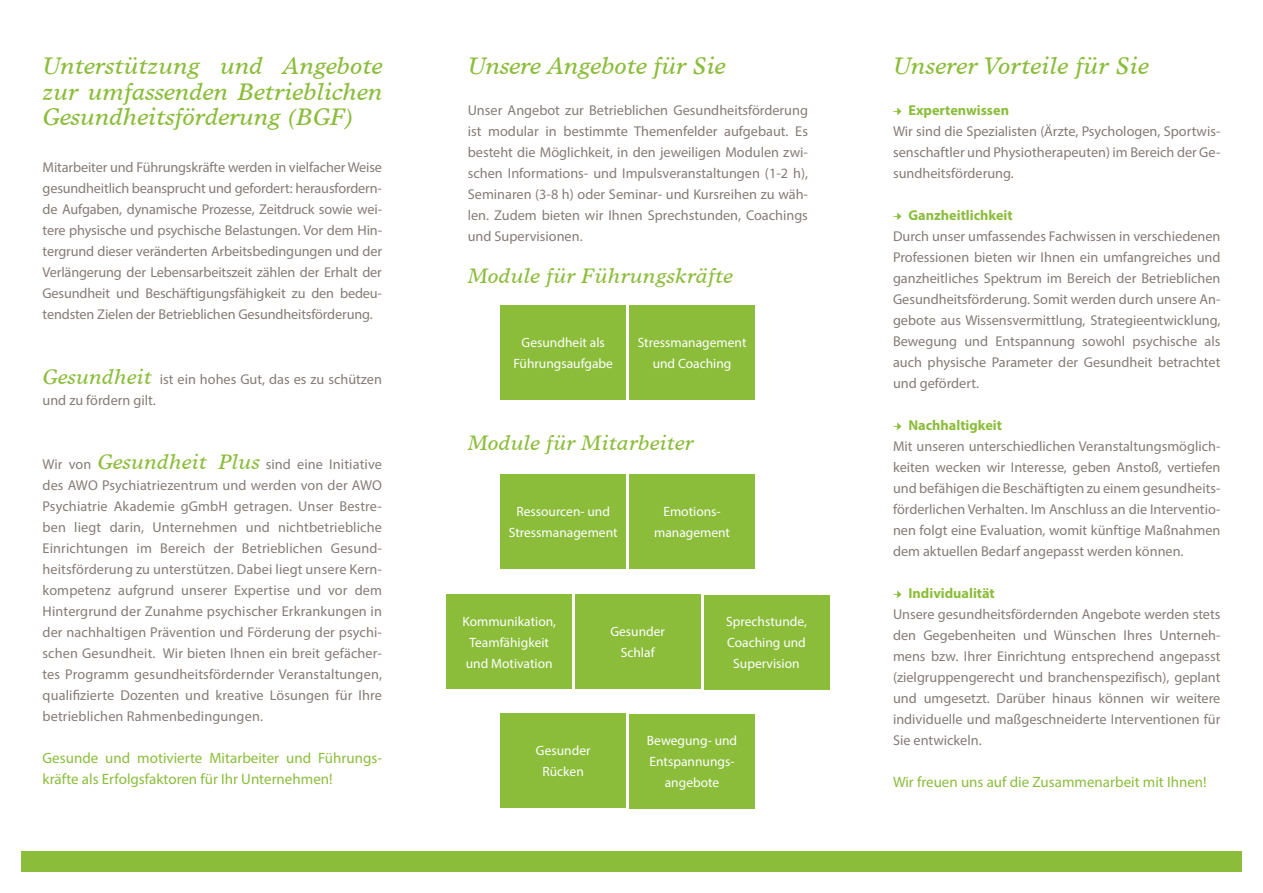
<style>
.page{position:relative;width:1263px;height:893px;background:#fff}
.page>*{position:absolute;margin:0;border:0;box-sizing:border-box;transform-origin:0 0}
.t1{font:italic 24px/25.5px "Times Europa";color:#8bbd3b;text-align:justify}
.t2{font:italic 21px "Times Europa";letter-spacing:.01em;color:#8bbd3b}
.t3{font:15px/21px "Myriad Pro";color:#8bbd3b}
.t4{font:14.25px/21px "Myriad Pro";color:#867b76}
.t5{font:13.5px/21px "Myriad Pro";color:#fff;text-align:center}
.s1{font-family:"Times Europa";font-style:italic;font-size:21px;color:#8bbd3b}
.s2{font-family:"Minion Pro";color:#8bbd3b}
.s3{font-weight:700;color:#8bbd3b}
</style>
<div class="page">
<div style="left:500px;top:305px;width:126px;height:95px;background:#8bbd3b"></div>
<div style="left:629px;top:305px;width:126px;height:95px;background:#8bbd3b"></div>
<div style="left:21px;top:851px;width:1221px;height:21px;background:#8bbd3b"></div>
<div style="left:500px;top:474px;width:126px;height:95px;background:#8bbd3b"></div>
<div style="left:629px;top:474px;width:126px;height:95px;background:#8bbd3b"></div>
<div style="left:446px;top:594px;width:126px;height:95px;background:#8bbd3b"></div>
<div style="left:704px;top:595px;width:125px;height:94px;background:#8bbd3b"></div>
<div style="left:575px;top:594px;width:125px;height:95px;background:#8bbd3b"></div>
<div style="left:629px;top:714px;width:126px;height:95px;background:#8bbd3b"></div>
<div style="left:500px;top:713px;width:126px;height:95px;background:#8bbd3b"></div>
<h1 class="t1" style="left:43px;top:53px;width:341px">Unterstützung und Angebote zur umfassenden Betrieblichen Gesundheitsförderung (BGF)</h1>
<p class="t4" style="left:43px;top:156px;width:341px;text-align:justify">Mitarbeiter und Führungskräfte werden in vielfacher Weise gesundheitlich beansprucht und gefordert: herausfordern&shy;de Aufgaben, dynamische Prozesse, Zeitdruck sowie wei&shy;tere physische und psychische Belastungen. Vor dem Hin&shy;tergrund dieser veränderten Arbeitsbedingungen und der Verlängerung der Lebensarbeitszeit zählen der Erhalt der Gesundheit und Beschäftigungsfähigkeit zu den bedeu&shy;tendsten Zielen der Betrieblichen Gesundheitsförderung.</p>
<p class="t4" style="left:43px;top:368px;width:341px"><span class="s1">Gesundheit</span> ist ein hohes Gut, das es zu schützen und zu fördern gilt.</p>
<p class="t4" style="left:43px;top:453px;width:341px;text-align:justify">Wir von <span class="s1">Gesundheit Plus</span> sind eine Initiative des AWO Psychiatriezentrum und werden von der AWO Psychiatrie Akademie gGmbH getragen. Unser Bestre&shy;ben liegt darin, Unternehmen und nichtbetriebliche Einrichtungen im Bereich der Betrieblichen Gesund&shy;heitsförderung zu unterstützen. Dabei liegt unsere Kern&shy;kompetenz aufgrund unserer Expertise und vor dem Hintergrund der Zunahme psychischer Erkrankungen in der nachhaltigen Prävention und Förderung der psychi&shy;schen Gesundheit. Wir bieten Ihnen ein breit gefächer&shy;tes Programm gesundheitsfördernder Veranstaltungen, qualifizierte Dozenten und kreative Lösungen für Ihre betrieblichen Rahmenbedingungen.</p>
<p class="t3" style="left:43px;top:747px;width:341px">Gesunde und motivierte Mitarbeiter und Führungs&shy;kräfte als Erfolgsfaktoren für Ihr Unternehmen!</p>
<h1 class="t1" style="left:468px;top:53px;width:259px">Unsere Angebote für Sie</h1>
<p class="t4" style="left:468px;top:99px;width:342px;text-align:justify">Unser Angebot zur Betrieblichen Gesundheitsförderung ist modular in bestimmte Themenfelder aufgebaut. Es besteht die Möglichkeit, in den jeweiligen Modulen zwi&shy;schen Informations- und Impulsveranstaltungen (1-2 h), Seminaren (3-8 h) oder Seminar- und Kursreihen zu wäh&shy;len. Zudem bieten wir Ihnen Sprechstunden, Coachings und Supervisionen.</p>
<h2 class="t2" style="left:468px;top:263px;width:266px">Module für Führungskräfte</h2>
<p class="t5" style="left:513px;top:332px;width:101px">Gesundheit als<br>Führungsaufgabe</p>
<p class="t5" style="left:638px;top:332px;width:110px">Stressmanagement und Coaching</p>
<h2 class="t2" style="left:468px;top:430px;width:227px">Module für Mitarbeiter</h2>
<p class="t5" style="left:509px;top:501px;width:110px">Ressourcen- und<br>Stressmanagement</p>
<p class="t5" style="left:654px;top:501px;width:78px">Emotions&shy;management</p>
<p class="t5" style="left:462px;top:610px;width:95px;text-align:left">Kommunikation,<br>Teamfähigkeit und Motivation</p>
<p class="t5" style="left:610px;top:621px;width:56px">Gesunder<br>Schlaf</p>
<p class="t5" style="left:726px;top:611px;width:82px">Sprechstunde,<br>Coaching und<br>Supervision</p>
<p class="t5" style="left:536px;top:740px;width:56px">Gesunder<br>Rücken</p>
<p class="t5" style="left:647px;top:730px;width:92px">Bewegung- und<br>Entspannungs&shy;angebote</p>
<h1 class="t1" style="left:893px;top:53px;width:257px">Unserer Vorteile für Sie</h1>
<p class="t4" style="left:893px;top:99px;width:329px"><span class="s2">→</span> <span class="s3">Expertenwissen<br></span>Wir sind die Spezialisten (Ärzte, Psychologen, Sportwis&shy;senschaftler und Physiotherapeuten) im Bereich der Ge&shy;sundheitsförderung.</p>
<p class="t4" style="left:893px;top:204px;width:329px"><span class="s2">→</span> <span class="s3">Ganzheitlichkeit<br></span>Durch unser umfassendes Fachwissen in verschiedenen Professionen bieten wir Ihnen ein umfangreiches und ganzheitliches Spektrum im Bereich der Betrieblichen Gesundheitsförderung. Somit werden durch unsere An&shy;gebote aus Wissensvermittlung, Strategieentwicklung, Bewegung und Entspannung sowohl psychische als auch physische Parameter der Gesundheit betrachtet und gefördert.</p>
<p class="t4" style="left:893px;top:414px;width:329px"><span class="s2">→</span> <span class="s3">Nachhaltigkeit<br></span>Mit unseren unterschiedlichen Veranstaltungsmöglich&shy;keiten wecken wir Interesse, geben Anstoß, vertiefen und befähigen die Beschäftigten zu einem gesundheits&shy;förderlichen Verhalten. Im Anschluss an die Interventio&shy;nen folgt eine Evaluation, womit künftige Maßnahmen dem aktuellen Bedarf angepasst werden können.</p>
<p class="t4" style="left:893px;top:582px;width:329px"><span class="s2">→</span> <span class="s3">Individualität<br></span>Unsere gesundheitsfördernden Angebote werden stets den Gegebenheiten und Wünschen Ihres Unterneh&shy;mens bzw. Ihrer Einrichtung entsprechend angepasst (zielgruppengerecht und branchenspezifisch), geplant und umgesetzt. Darüber hinaus können wir weitere individuelle und maßgeschneiderte Interventionen für Sie entwickeln.</p>
<p class="t3" style="left:893px;top:771px;width:315px">Wir freuen uns auf die Zusammenarbeit mit Ihnen!</p>
</div>
